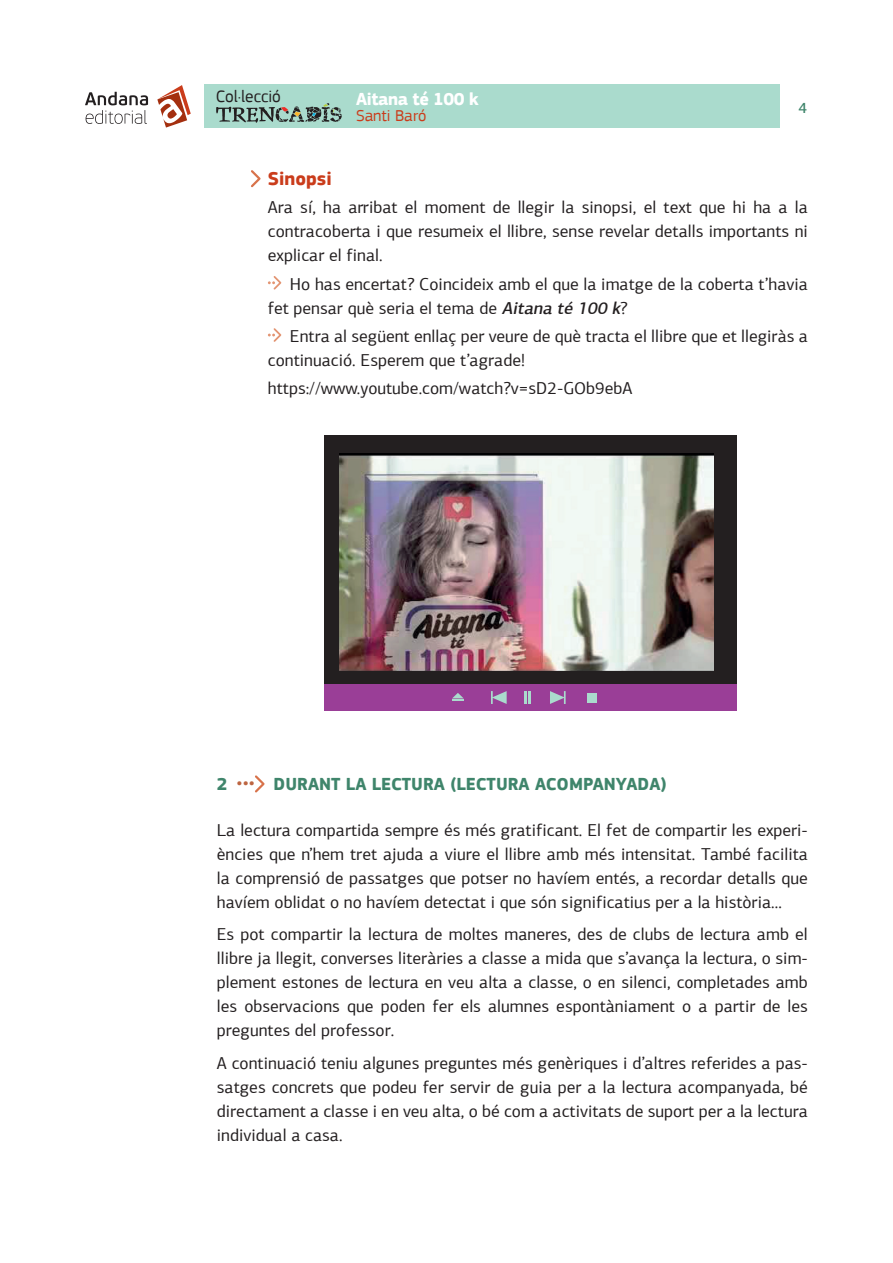
<style>
.page{position:relative;width:893px;height:1263px;background:#fff}
.page>*{position:absolute;margin:0;border:0;box-sizing:border-box;transform-origin:0 0}
.t1{font:700 19.5px "PF Square Sans Pro";color:#ca3c1b}
.t2{font:700 18px "PF Square Sans Pro";color:#3f856b}
.t3{font:700 18px "PF Square Sans Pro";letter-spacing:-.025em;color:#fff}
.t4{font:17.25px/24px "PF Agora Sans Pro";color:#231f20;text-align:justify}
.t5{font:17.25px "PF Square Sans Pro";color:#231f20}
.t6{font:16.5px "PF Square Sans Pro";color:#ca3c1b}
.t7{font:500 15px "PF Agora Sans Pro";color:#3f856b}
.s1{font-weight:500;font-style:italic}
.s2{font-family:"PF Agora Sans Pro";font-weight:500;font-size:17.25px;color:#bd6541}
</style>
<div class="page">
<svg style="left:157px;top:85px;width:34px;height:43px"></svg>
<svg style="left:85px;top:92px;width:63px;height:32px"></svg>
<div style="left:204px;top:85px;width:576px;height:43px;background:#aadbcd"></div>
<svg style="left:216px;top:103px;width:126px;height:20px"></svg>
<svg style="left:251px;top:170px;width:10px;height:18px"></svg>
<svg style="left:268px;top:276px;width:14px;height:14px"></svg>
<svg style="left:268px;top:328px;width:14px;height:14px"></svg>
<svg style="left:255px;top:775px;width:10px;height:18px"></svg>
<div style="left:325px;top:436px;width:412px;height:275px;background:#9a3e97"></div>
<div style="left:325px;top:435px;width:412px;height:249px;background:#231f20"></div>
<img style="left:340px;top:454px;width:373px;height:216px">
<svg style="left:550px;top:691px;width:16px;height:13px"></svg>
<svg style="left:491px;top:691px;width:16px;height:13px"></svg>
<svg style="left:524px;top:691px;width:7px;height:13px"></svg>
<div style="left:587px;top:693px;width:10px;height:9px;background:#aadbcd"></div>
<svg style="left:452px;top:693px;width:12px;height:8px"></svg>
<p class="t5" style="left:216px;top:86px;width:67px">Col·lecció</p>
<p class="t3" style="left:356px;top:88px;width:124px">Aitana té 100 k</p>
<p class="t6" style="left:356px;top:106px;width:72px">Santi Baró</p>
<p class="t7" style="left:798px;top:99px;width:10px">4</p>
<p class="t1" style="left:268px;top:167px;width:65px">Sinopsi</p>
<p class="t4" style="left:268px;top:195px;width:542px">Ara sí, ha arribat el moment de llegir la sinopsi, el text que hi ha a la contracoberta i que resumeix el llibre, sense revelar detalls importants ni explicar el final.</p>
<p class="t4" style="left:268px;top:272px;width:542px;text-indent:22px">Ho has encertat? Coincideix amb el que la imatge de la coberta t’havia fet pensar què seria el tema de <span class="s1">Aitana té 100 k</span>?</p>
<p class="t4" style="left:268px;top:324px;width:541px;text-indent:22px">Entra al següent enllaç per veure de què tracta el llibre que et llegiràs a continuació. Esperem que t’agrade!</p>
<p class="t4" style="left:268px;top:376px;width:366px">https://www.youtube.com/watch?v=sD2-GOb9ebA</p>
<p class="t2" style="left:217px;top:774px;width:451px">2 <span class="s2">•••</span> DURANT LA LECTURA (LECTURA ACOMPANYADA)</p>
<p class="t4" style="left:217px;top:818px;width:593px">La lectura compartida sempre és més gratificant. El fet de compartir les experi&shy;ències que n’hem tret ajuda a viure el llibre amb més intensitat. També facilita la comprensió de passatges que potser no havíem entés, a recordar detalls que havíem oblidat o no havíem detectat i que són significatius per a la història...</p>
<p class="t4" style="left:217px;top:922px;width:593px">Es pot compartir la lectura de moltes maneres, des de clubs de lectura amb el llibre ja llegit, converses literàries a classe a mida que s’avança la lectura, o sim&shy;plement estones de lectura en veu alta a classe, o en silenci, completades amb les observacions que poden fer els alumnes espontàniament o a partir de les preguntes del professor.</p>
<p class="t4" style="left:217px;top:1051px;width:593px">A continuació teniu algunes preguntes més genèriques i d’altres referides a pas&shy;satges concrets que podeu fer servir de guia per a la lectura acompanyada, bé directament a classe i en veu alta, o bé com a activitats de suport per a la lectura individual a casa.</p>
</div>
